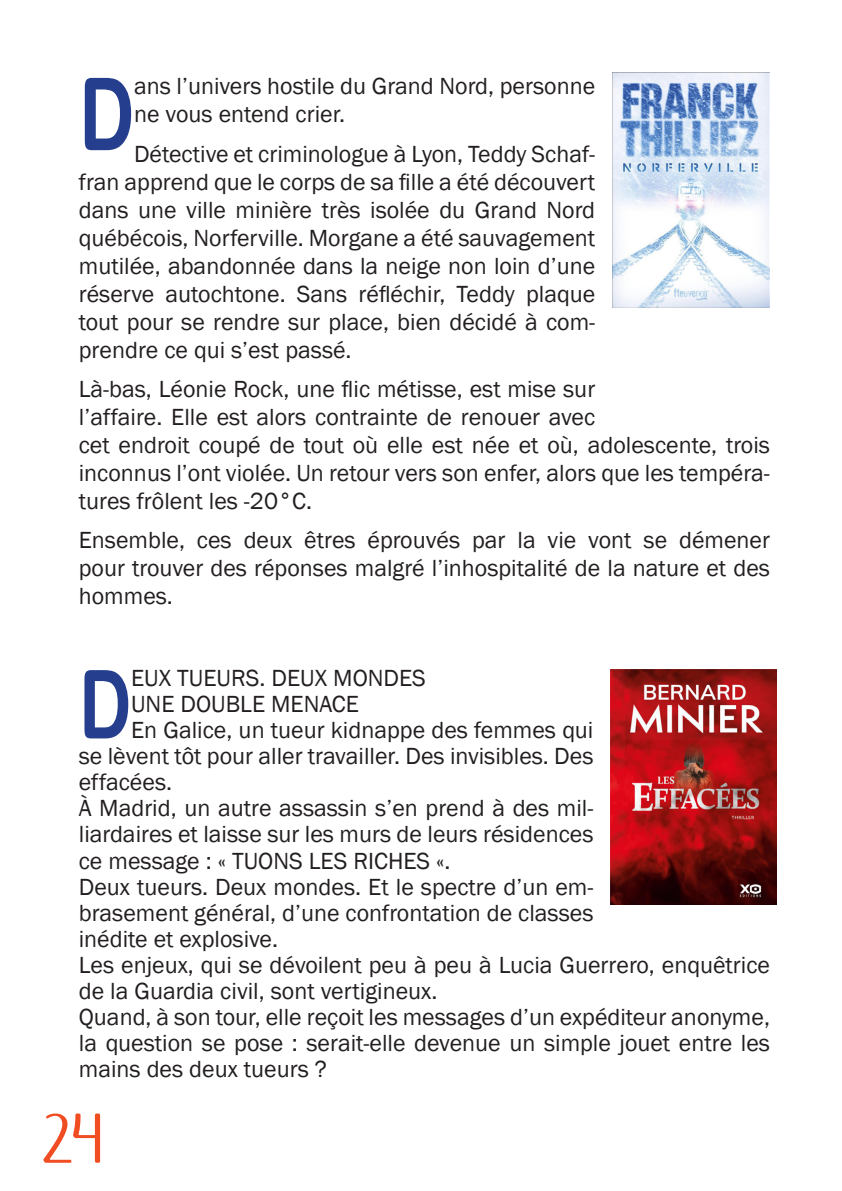
<style>
.page{position:relative;width:842px;height:1191px;background:#fff}
.page>*{position:absolute;margin:0;border:0;box-sizing:border-box;transform-origin:0 0}
.t1{font:101px "Arial Rounded MT Bold";color:#253f8e;scale:.75 1}
.t2{font:95.4px "Arial Rounded MT Bold";color:#253f8e;scale:.75 1}
.t3{font:64px "Aubade";color:#f04d22}
.t4{font:24px/28px "Franklin Gothic";color:#231f20;text-align:justify}
</style>
<div class="page">
<img style="left:610px;top:669px;width:166px;height:235px">
<img style="left:612px;top:72px;width:158px;height:235px">
<p class="t1" style="left:79px;top:55px;width:76px">D</p>
<p class="t4" style="left:134px;top:73px;width:463px">ans l’univers hostile du Grand Nord, personne ne vous entend crier.</p>
<p class="t4" style="left:79px;top:140px;width:518px;text-indent:55px">Détective et criminologue à Lyon, Teddy Schaf&shy;fran apprend que le corps de sa fille a été découvert dans une ville minière très isolée du Grand Nord québécois, Norferville. Morgane a été sauvagement mutilée, abandonnée dans la neige non loin d’une réserve autochtone. Sans réfléchir, Teddy plaque tout pour se rendre sur place, bien décidé à com&shy;prendre ce qui s’est passé.</p>
<p class="t4" style="left:79px;top:375px;width:693px;text-align:left">Là-bas, Léonie Rock, une flic métisse, est mise sur<br>l’affaire. Elle est alors contrainte de renouer avec<br>cet endroit coupé de tout où elle est née et où, adolescente, trois inconnus l’ont violée. Un retour vers son enfer, alors que les tempéra&shy;tures frôlent les -20°C.</p>
<p class="t4" style="left:79px;top:527px;width:693px">Ensemble, ces deux êtres éprouvés par la vie vont se démener pour trouver des réponses malgré l’inhospitalité de la nature et des hommes.</p>
<p class="t2" style="left:79px;top:648px;width:72px">D</p>
<p class="t4" style="left:131px;top:665px;width:296px">EUX TUEURS. DEUX MONDES</p>
<p class="t4" style="left:131px;top:691px;width:229px">UNE DOUBLE MENACE</p>
<p class="t4" style="left:79px;top:718px;width:516px;line-height:26px;text-indent:52px">En Galice, un tueur kidnappe des femmes qui se lèvent tôt pour aller travailler. Des invisibles. Des effacées.</p>
<p class="t4" style="left:79px;top:796px;width:516px;line-height:26px">À Madrid, un autre assassin s’en prend à des mil&shy;liardaires et laisse sur les murs de leurs résidences ce message : « TUONS LES RICHES «.</p>
<p class="t4" style="left:79px;top:874px;width:516px;line-height:26px">Deux tueurs. Deux mondes. Et le spectre d’un em&shy;brasement général, d’une confrontation de classes inédite et explosive.</p>
<p class="t4" style="left:79px;top:952px;width:693px;line-height:26px">Les enjeux, qui se dévoilent peu à peu à Lucia Guerrero, enquêtrice de la Guardia civil, sont vertigineux.</p>
<p class="t4" style="left:79px;top:1004px;width:693px;line-height:26px">Quand, à son tour, elle reçoit les messages d’un expéditeur anonyme, la question se pose : serait-elle devenue un simple jouet entre les mains des deux tueurs ?</p>
<p class="t3" style="left:41px;top:1097px;width:63px">24</p>
</div>
